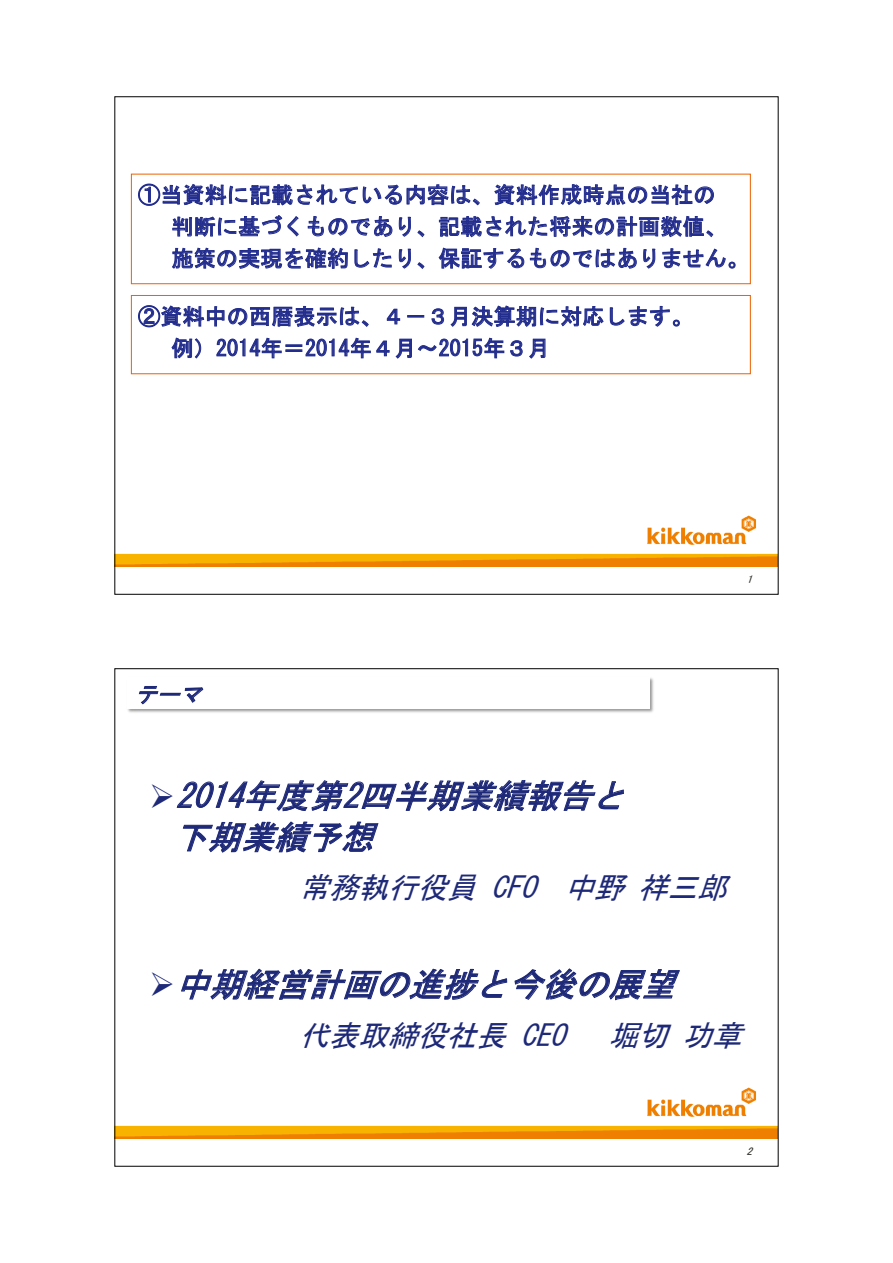
<style>
.page{position:relative;width:893px;height:1263px;background:#fff}
.page>*{position:absolute;margin:0;border:0;box-sizing:border-box;transform-origin:0 0}
.t1{font:italic 33.15px/41.4px "MS Gothic";color:#1e2978}
.t2{font:italic 29.55px "MS Gothic";color:#1e2978}
.t3{font:22.05px/31.8px "MS Gothic";letter-spacing:.005em;color:#232d8d}
.t4{font:italic 22.05px "MS Gothic";color:#1e2978}
.t5{font:italic 11.1px "MS P Gothic";color:#2e312a}
</style>
<div class="page">
<img style="left:116px;top:1087px;width:661px;height:52px">
<svg style="left:176px;top:780px;width:448px;height:32px"></svg>
<svg style="left:182px;top:821px;width:197px;height:32px"></svg>
<svg style="left:181px;top:968px;width:327px;height:32px"></svg>
<svg style="left:514px;top:968px;width:166px;height:32px"></svg>
<img style="left:130px;top:678px;width:524px;height:35px">
<img style="left:127px;top:708px;width:104px;height:4px">
<div style="left:128px;top:677px;width:522px;height:31px;background:#fff"></div>
<svg style="left:139px;top:686px;width:64px;height:18px"></svg>
<img style="left:116px;top:515px;width:661px;height:52px">
<svg style="left:171px;top:337px;width:30px;height:22px"></svg>
<svg style="left:216px;top:337px;width:66px;height:21px"></svg>
<div style="left:286px;top:344px;width:16px;height:3px;border:1px solid #232d8d"></div>
<div style="left:286px;top:349px;width:16px;height:3px;border:1px solid #232d8d"></div>
<svg style="left:305px;top:337px;width:107px;height:22px"></svg>
<svg style="left:418px;top:337px;width:86px;height:21px"></svg>
<svg style="left:510px;top:340px;width:13px;height:17px"></svg>
<svg style="left:529px;top:338px;width:17px;height:21px"></svg>
<svg style="left:138px;top:183px;width:598px;height:145px"></svg>
<p class="t3" style="left:171px;top:179px;width:579px;text-indent:-33px">①当資料に記載されている内容は、資料作成時点の当社の<br>判断に基づくものであり、記載された将来の計画数値、施策の実現を確約したり、保証するものではありません。</p>
<p class="t3" style="left:172px;top:300px;width:523px;text-indent:-33px">②資料中の西暦表示は、４－３月決算期に対応します。例）2014年＝2014年４月～2015年３月</p>
<p class="t5" style="left:746px;top:573px;width:11px">1</p>
<p class="t4" style="left:134px;top:683px;width:75px">テーマ</p>
<h1 class="t1" style="left:174px;top:775px;width:463px;text-indent:-25px">➢ 2014年度第2四半期業績報告と下期業績予想</h1>
<h2 class="t2" style="left:299px;top:873px;width:439px">常務執行役員 CFO 中野祥三郎</h2>
<h1 class="t1" style="left:149px;top:964px;width:538px">➢ 中期経営計画の進捗と今後の展望</h1>
<h2 class="t2" style="left:299px;top:1020px;width:453px">代表取締役社長 CEO 堀切功章</h2>
<p class="t5" style="left:746px;top:1145px;width:11px">2</p>
</div>
